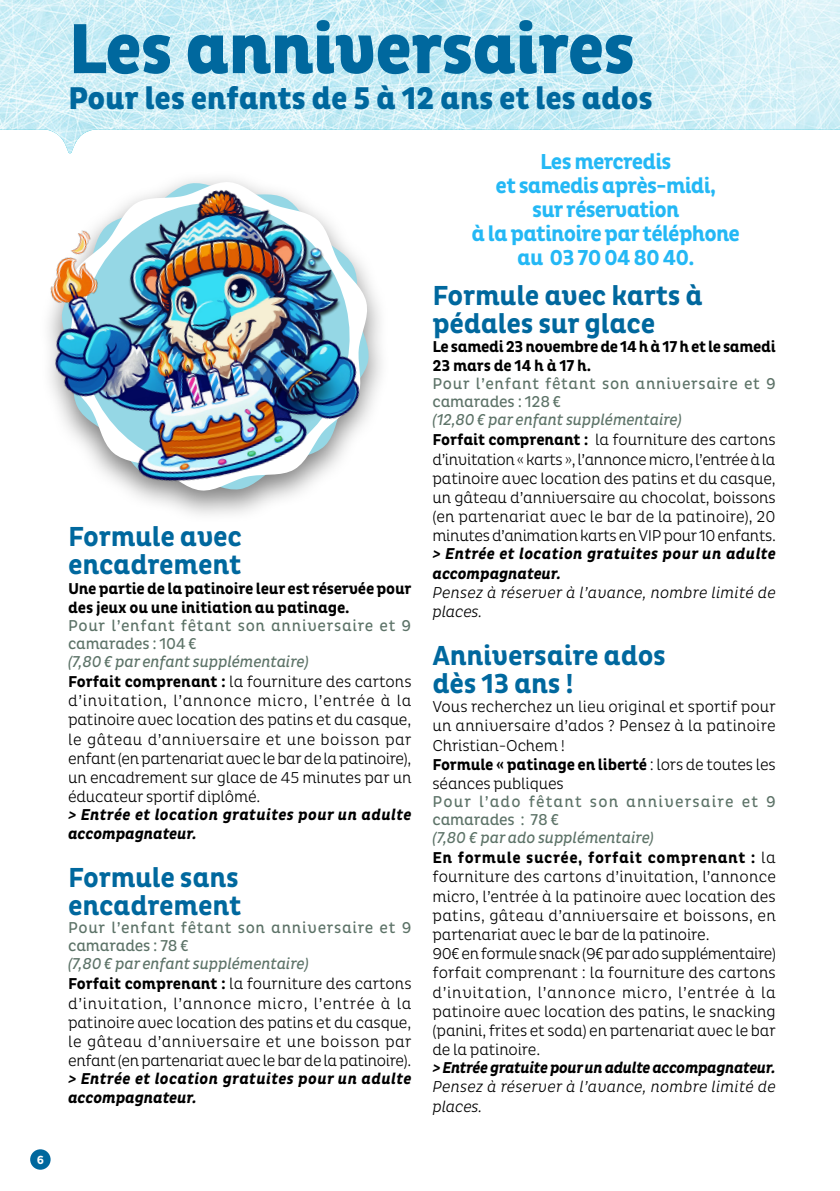
<style>
.page{position:relative;width:840px;height:1191px;background:#fff}
.page>*{position:absolute;margin:0;border:0;box-sizing:border-box;transform-origin:0 0}
.t1{font:800 72px "Pluto Cond";letter-spacing:-.025em;color:#00689e}
.t2{font:800 32px "Pluto Cond";letter-spacing:-.01em;color:#00689e}
.t3{font:700 28px/28px "Pluto Cond";letter-spacing:-.01em;color:#00689e}
.t4{font:700 22px/24px "Pluto Cond";letter-spacing:-.035em;color:#24b8f5;text-align:center}
.t5{font:300 16px/19.4px "Pluto Cond";letter-spacing:-.005em;color:#000}
.t6{font:italic 700 16px/19.2px "Pluto Cond";letter-spacing:.01em;color:#000}
.t7{font:16px/18px "Pluto Cond";letter-spacing:.04em;color:#5d7368}
.t8{font:700 16px/19.2px "Pluto Cond";letter-spacing:-.015em;color:#000}
.t9{font:italic 300 16px/19.2px "Pluto Cond";letter-spacing:.01em;color:#000}
.t10{font:16px/18px "Pluto Cond";letter-spacing:.07em;color:#5d7368}
.t11{font:italic 700 16px "Pluto Cond";letter-spacing:-.025em;color:#000}
.t12{font:700 12px "Pluto Cond";color:#fff}
.s1{font-weight:400;font-style:italic;color:#5d7368}
.s2{font-weight:700}
</style>
<div class="page">
<img style="left:0;top:0;width:839px;height:130px">
<img style="left:0;top:103px;width:414px;height:412px">
<div style="left:30px;top:1149px;width:21px;height:20px;background:#00689e;border-radius:50%"></div>
<p class="t12" style="left:37px;top:1152px;width:9px">6</p>
<h1 class="t1" style="left:68px;top:8px;width:568px">Les anniversaires</h1>
<h2 class="t2" style="left:68px;top:80px;width:586px">Pour les enfants de 5 à 12 ans et les ados</h2>
<h3 class="t3" style="left:68px;top:524px;width:175px">Formule avec encadrement</h3>
<p class="t8" style="left:68px;top:579px;width:345px">Une partie de la patinoire leur est réservée pour des jeux ou une initiation au patinage.</p>
<p class="t7" style="left:68px;top:616px;width:344px">Pour l’enfant fêtant son anniversaire et 9 camarades : 104 €</p>
<p class="t5" style="left:68px;top:652px;width:345px"><span class="s1">(7,80 € par enfant supplémentaire)<br></span><span class="s2">Forfait comprenant :</span> la fourniture des cartons d’invitation, l’annonce micro, l’entrée à la patinoire avec location des patins et du casque, le gâteau d’anniversaire et une boisson par enfant (en partenariat avec le bar de la patinoire), un encadrement sur glace de 45 minutes par un éducateur sportif diplômé.</p>
<p class="t6" style="left:68px;top:805px;width:345px">&gt; Entrée et location gratuites pour un adulte accompagnateur.</p>
<h3 class="t3" style="left:68px;top:864px;width:175px">Formule sans encadrement</h3>
<p class="t7" style="left:68px;top:919px;width:344px">Pour l’enfant fêtant son anniversaire et 9 camarades : 78 €</p>
<p class="t5" style="left:68px;top:954px;width:345px"><span class="s1">(7,80 € par enfant supplémentaire)<br></span><span class="s2">Forfait comprenant :</span> la fourniture des cartons d’invitation, l’annonce micro, l’entrée à la patinoire avec location des patins et du casque, le gâteau d’anniversaire et une boisson par enfant (en partenariat avec le bar de la patinoire).</p>
<p class="t6" style="left:68px;top:1069px;width:345px">&gt; Entrée et location gratuites pour un adulte accompagnateur.</p>
<h3 class="t4" style="left:471px;top:150px;width:270px">Les mercredis<br>et samedis après-midi,<br>sur réservation<br>à la patinoire par téléphone au 03 70 04 80 40.</h3>
<h3 class="t3" style="left:432px;top:282px;width:271px">Formule avec karts à pédales sur glace</h3>
<p class="t8" style="left:432px;top:337px;width:345px">Le samedi 23 novembre de 14 h à 17 h et le samedi<br>23 mars de 14 h à 17 h.</p>
<p class="t7" style="left:432px;top:375px;width:344px">Pour l’enfant fêtant son anniversaire et 9 camarades : 128 €</p>
<p class="t5" style="left:432px;top:410px;width:345px"><span class="s1">(12,80 € par enfant supplémentaire)<br></span><span class="s2">Forfait comprenant :</span> la fourniture des cartons d’invitation « karts », l’annonce micro, l’entrée à la patinoire avec location des patins et du casque, un gâteau d’anniversaire au chocolat, boissons (en partenariat avec le bar de la patinoire), 20 minutes d’animation karts en VIP pour 10 enfants.</p>
<p class="t6" style="left:432px;top:545px;width:345px">&gt; Entrée et location gratuites pour un adulte accompagnateur.</p>
<p class="t9" style="left:432px;top:583px;width:345px">Pensez à réserver à l’avance, nombre limité de places.</p>
<h3 class="t3" style="left:432px;top:642px;width:235px">Anniversaire ados dès 13 ans !</h3>
<p class="t5" style="left:432px;top:697px;width:344px">Vous recherchez un lieu original et sportif pour un anniversaire d’ados ? Pensez à la patinoire Christian-Ochem !<br><span class="s2">Formule « patinage en liberté</span> : lors de toutes les séances publiques</p>
<p class="t10" style="left:432px;top:793px;width:345px">Pour l’ado fêtant son anniversaire et 9 camarades : 78 €</p>
<p class="t5" style="left:432px;top:828px;width:345px"><span class="s1">(7,80 € par ado supplémentaire)<br></span><span class="s2">En formule sucrée, forfait comprenant :</span> la fourniture des cartons d’invitation, l’annonce micro, l’entrée à la patinoire avec location des patins, gâteau d’anniversaire et boissons, en partenariat avec le bar de la patinoire.<br>90€ en formule snack (9€ par ado supplémentaire) forfait comprenant : la fourniture des cartons d’invitation, l’annonce micro, l’entrée à la patinoire avec location des patins, le snacking (panini, frites et soda) en partenariat avec le bar de la patinoire.</p>
<p class="t11" style="left:432px;top:1058px;width:344px">&gt; Entrée gratuite pour un adulte accompagnateur.</p>
<p class="t9" style="left:432px;top:1077px;width:345px">Pensez à réserver à l’avance, nombre limité de places.</p>
</div>
